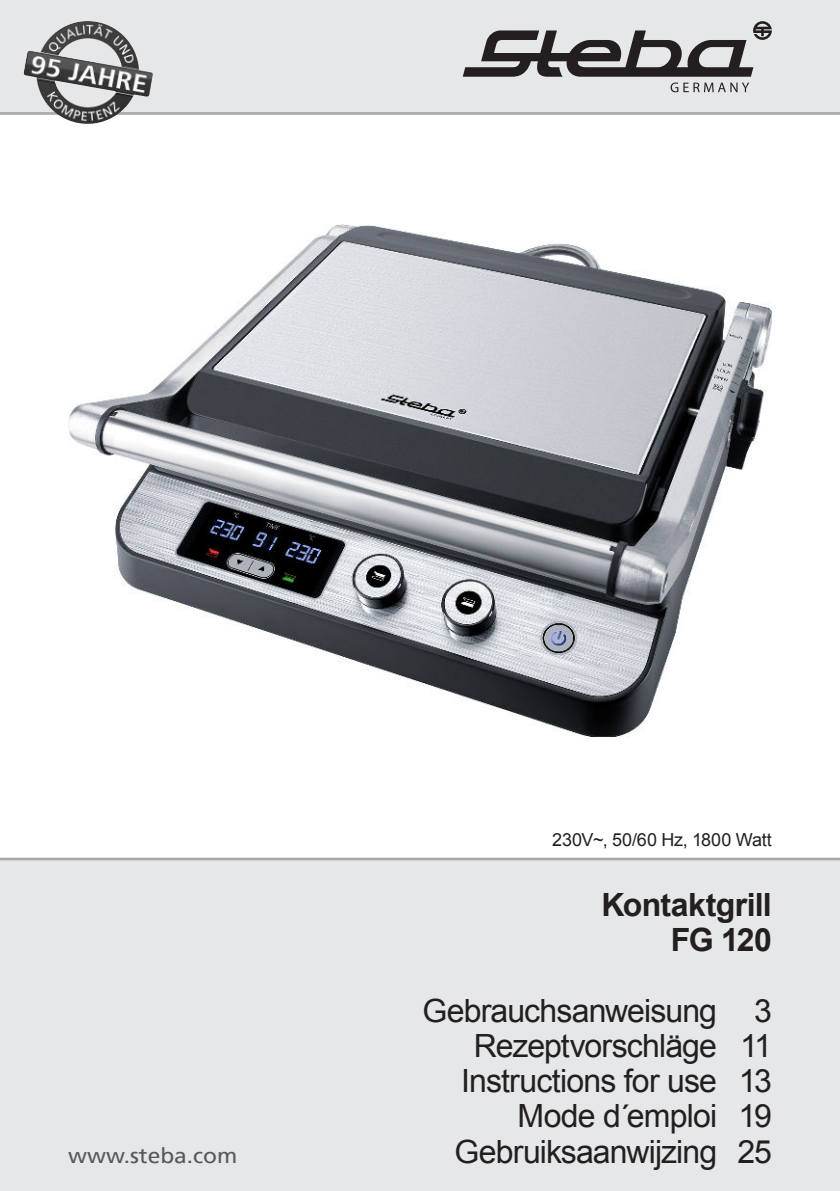
<style>
.page{position:relative;width:840px;height:1191px;background:#fff}
.page>*{position:absolute;margin:0;border:0;box-sizing:border-box;transform-origin:0 0}
.t1{font:32px/35.2px "Arial";letter-spacing:-.03em;color:#231f20;text-align:right}
.t2{font:700 32px/35.2px "Arial";letter-spacing:-.02em;color:#231f20;text-align:right}
.t3{font:21.2px "Frutiger";color:#57585a;scale:1.07 1}
.t4{font:18px "Arial";letter-spacing:-.005em;color:#231f20}
</style>
<div class="page">
<div style="left:0;top:859px;width:839px;height:332px;background:#e6e7e9"></div>
<div style="left:0;top:0;width:839px;height:113px;background:#e6e7e9"></div>
<hr style="left:0;top:112px;width:839px;height:3px;background:#a8a9ad">
<svg style="left:670px;top:83px;width:78px;height:9px"></svg>
<svg style="left:462px;top:21px;width:309px;height:56px"></svg>
<hr style="left:0;top:857px;width:839px;height:3px;background:#a8a9ad">
<img style="left:23px;top:21px;width:61px;height:76px">
<img style="left:68px;top:225px;width:703px;height:511px">
<p class="t3" style="left:68px;top:1146px;width:160px">www.steba.com</p>
<p class="t4" style="left:552px;top:832px;width:221px">230V~, 50/60 Hz, 1800 Watt</p>
<p class="t2" style="left:601px;top:890px;width:172px">Kontaktgrill<br>FG 120</p>
<p class="t1" style="left:422px;top:996px;width:351px">Gebrauchsanweisung 3<br>Rezeptvorschläge 11<br>Instructions for use 13<br>Mode d´emploi 19<br>Gebruiksaanwijzing 25</p>
</div>
